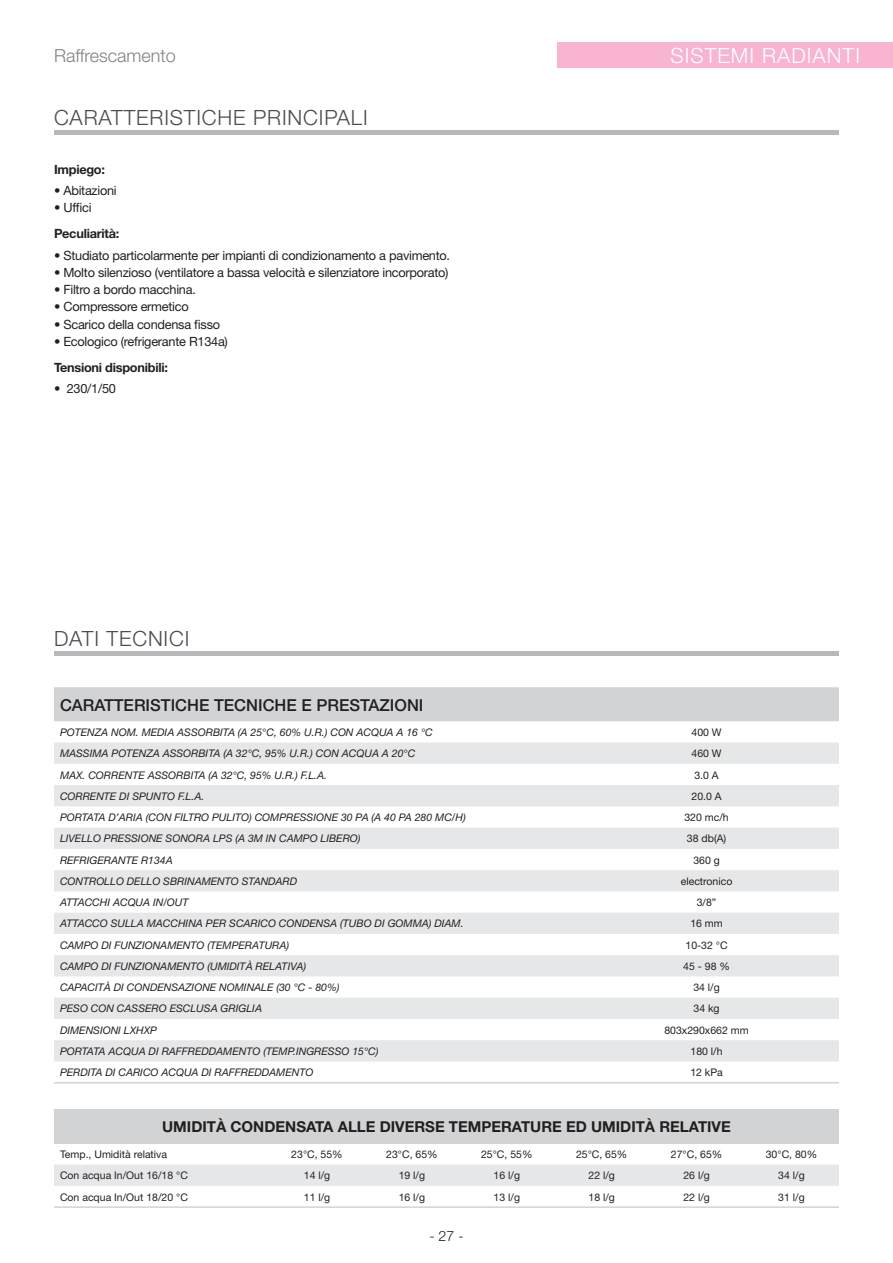
<style>
.page{position:relative;width:893px;height:1263px;background:#fff}
.page>*{position:absolute;margin:0;border:0;box-sizing:border-box;transform-origin:0 0}
.t1{font:300 21px "Helvetica Neue";letter-spacing:.04em;color:#4c4c4e}
.t2{font:300 21px "Helvetica Neue";letter-spacing:.05em;color:#fff}
.t3{font:300 18px "Helvetica Neue";color:#808285}
.t4{font:500 16.5px "Helvetica Neue";color:#231f20}
.t5{font:700 15px "Helvetica Neue";color:#231f20}
.t6{font:300 14.25px "Helvetica Neue";color:#231f20}
.t7{font:12.75px "Helvetica Neue";letter-spacing:-.02em;color:#231f20}
.t8{font:700 12.75px "Helvetica Neue";letter-spacing:-.02em;color:#231f20}
.t9{font:italic 10.5px "Helvetica Neue";color:#231f20}
.t10{font:10.5px "Helvetica Neue";color:#231f20}
</style>
<div class="page">
<div style="left:557px;top:43px;width:336px;height:25px;background:#f7b5d2"></div>
<hr style="left:54px;top:131px;width:785px;height:4px;background:#b7b9bc">
<hr style="left:54px;top:651px;width:785px;height:4px;background:#b7b9bc">
<div style="left:54px;top:687px;width:785px;height:34px;background:#d1d3d4"></div>
<svg style="left:54px;top:742px;width:785px;height:319px;fill:#e6e7e8"></svg>
<hr style="left:54px;top:1082px;width:785px;height:1px;background:#d1d3d4">
<div style="left:54px;top:1109px;width:785px;height:34px;background:#d1d3d4"></div>
<div style="left:54px;top:1165px;width:785px;height:21px;background:#e6e7e8"></div>
<hr style="left:54px;top:1206px;width:785px;height:2px;background:#d1d3d4">
<h2 class="t3" style="left:54px;top:49px;width:123px">Raffrescamento</h2>
<h1 class="t1" style="left:54px;top:110px;width:315px">CARATTERISTICHE PRINCIPALI</h1>
<p class="t8" style="left:54px;top:165px;width:53px">Impiego:</p>
<p class="t7" style="left:54px;top:186px;width:64px">• Abitazioni</p>
<p class="t7" style="left:54px;top:203px;width:39px">• Uffici</p>
<p class="t8" style="left:54px;top:229px;width:67px">Peculiarità:</p>
<p class="t7" style="left:54px;top:251px;width:398px">• Studiato particolarmente per impianti di condizionamento a pavimento.</p>
<p class="t7" style="left:54px;top:268px;width:396px">• Molto silenzioso (ventilatore a bassa velocità e silenziatore incorporato)</p>
<p class="t7" style="left:54px;top:285px;width:143px">• Filtro a bordo macchina.</p>
<p class="t7" style="left:54px;top:302px;width:136px">• Compressore ermetico</p>
<p class="t7" style="left:54px;top:320px;width:168px">• Scarico della condensa fisso</p>
<p class="t7" style="left:54px;top:337px;width:175px">• Ecologico (refrigerante R134a)</p>
<p class="t8" style="left:54px;top:363px;width:116px">Tensioni disponibili:</p>
<p class="t7" style="left:54px;top:384px;width:63px">• 230/1/50</p>
<h1 class="t1" style="left:54px;top:631px;width:137px">DATI TECNICI</h1>
<h1 class="t2" style="left:670px;top:48px;width:191px">SISTEMI RADIANTI</h1>
<h3 class="t4" style="left:60px;top:699px;width:365px">CARATTERISTICHE TECNICHE E PRESTAZIONI</h3>
<p class="t9" style="left:60px;top:728px;width:374px">POTENZA NOM. MEDIA ASSORBITA (A 25°C, 60% U.R.) CON ACQUA A 16 °C</p>
<p class="t10" style="left:691px;top:728px;width:32px">400 W</p>
<p class="t9" style="left:60px;top:750px;width:357px">MASSIMA POTENZA ASSORBITA (A 32°C, 95% U.R.) CON ACQUA A 20°C</p>
<p class="t10" style="left:691px;top:750px;width:32px">460 W</p>
<p class="t9" style="left:60px;top:771px;width:269px">MAX. CORRENTE ASSORBITA (A 32°C, 95% U.R.) F.L.A.</p>
<p class="t10" style="left:694px;top:771px;width:26px">3.0 A</p>
<p class="t9" style="left:60px;top:792px;width:146px">CORRENTE DI SPUNTO F.L.A.</p>
<p class="t10" style="left:691px;top:792px;width:32px">20.0 A</p>
<p class="t9" style="left:60px;top:814px;width:407px">PORTATA D’ARIA (CON FILTRO PULITO) COMPRESSIONE 30 PA (A 40 PA 280 MC/H)</p>
<p class="t10" style="left:684px;top:814px;width:46px">320 mc/h</p>
<p class="t9" style="left:60px;top:835px;width:302px">LIVELLO PRESSIONE SONORA LPS (A 3M IN CAMPO LIBERO)</p>
<p class="t10" style="left:687px;top:835px;width:41px">38 db(A)</p>
<p class="t9" style="left:60px;top:856px;width:114px">REFRIGERANTE R134A</p>
<p class="t10" style="left:693px;top:856px;width:28px">360 g</p>
<p class="t9" style="left:60px;top:877px;width:239px">CONTROLLO DELLO SBRINAMENTO STANDARD</p>
<p class="t10" style="left:681px;top:877px;width:53px">electronico</p>
<p class="t9" style="left:60px;top:899px;width:130px">ATTACCHI ACQUA IN/OUT</p>
<p class="t10" style="left:697px;top:899px;width:21px">3/8”</p>
<p class="t9" style="left:60px;top:920px;width:405px">ATTACCO SULLA MACCHINA PER SCARICO CONDENSA (TUBO DI GOMMA) DIAM.</p>
<p class="t10" style="left:690px;top:920px;width:34px">16 mm</p>
<p class="t9" style="left:60px;top:941px;width:231px">CAMPO DI FUNZIONAMENTO (TEMPERATURA)</p>
<p class="t10" style="left:685px;top:941px;width:44px">10-32 °C</p>
<p class="t9" style="left:60px;top:962px;width:248px">CAMPO DI FUNZIONAMENTO (UMIDITÀ RELATIVA)</p>
<p class="t10" style="left:683px;top:962px;width:48px">45 - 98 %</p>
<p class="t9" style="left:60px;top:984px;width:281px">CAPACITÀ DI CONDENSAZIONE NOMINALE (30 °C - 80%)</p>
<p class="t10" style="left:693px;top:984px;width:28px">34 l/g</p>
<p class="t9" style="left:60px;top:1005px;width:204px">PESO CON CASSERO ESCLUSA GRIGLIA</p>
<p class="t10" style="left:694px;top:1005px;width:28px">34 kg</p>
<p class="t9" style="left:60px;top:1026px;width:99px">DIMENSIONI LXHXP</p>
<p class="t10" style="left:664px;top:1026px;width:86px">803x290x662 mm</p>
<p class="t9" style="left:60px;top:1047px;width:320px">PORTATA ACQUA DI RAFFREDDAMENTO (TEMP.INGRESSO 15°C)</p>
<p class="t10" style="left:690px;top:1047px;width:34px">180 l/h</p>
<p class="t9" style="left:60px;top:1069px;width:255px">PERDITA DI CARICO ACQUA DI RAFFREDDAMENTO</p>
<p class="t10" style="left:690px;top:1069px;width:34px">12 kPa</p>
<h3 class="t5" style="left:162px;top:1121px;width:570px">UMIDITÀ CONDENSATA ALLE DIVERSE TEMPERATURE ED UMIDITÀ RELATIVE</h3>
<p class="t10" style="left:60px;top:1150px;width:109px">Temp., Umidità relativa</p>
<p class="t10" style="left:291px;top:1150px;width:53px">23°C, 55%</p>
<p class="t10" style="left:386px;top:1150px;width:53px">23°C, 65%</p>
<p class="t10" style="left:481px;top:1150px;width:53px">25°C, 55%</p>
<p class="t10" style="left:576px;top:1150px;width:53px">25°C, 65%</p>
<p class="t10" style="left:671px;top:1150px;width:53px">27°C, 65%</p>
<p class="t10" style="left:766px;top:1150px;width:53px">30°C, 80%</p>
<p class="t10" style="left:60px;top:1172px;width:129px">Con acqua In/Out 16/18 °C</p>
<p class="t10" style="left:304px;top:1172px;width:28px">14 l/g</p>
<p class="t10" style="left:399px;top:1172px;width:28px">19 l/g</p>
<p class="t10" style="left:494px;top:1172px;width:28px">16 l/g</p>
<p class="t10" style="left:588px;top:1172px;width:28px">22 l/g</p>
<p class="t10" style="left:683px;top:1172px;width:28px">26 l/g</p>
<p class="t10" style="left:778px;top:1172px;width:28px">34 l/g</p>
<p class="t10" style="left:60px;top:1193px;width:129px">Con acqua In/Out 18/20 °C</p>
<p class="t10" style="left:304px;top:1193px;width:28px">11 l/g</p>
<p class="t10" style="left:399px;top:1193px;width:28px">16 l/g</p>
<p class="t10" style="left:494px;top:1193px;width:28px">13 l/g</p>
<p class="t10" style="left:588px;top:1193px;width:28px">18 l/g</p>
<p class="t10" style="left:683px;top:1193px;width:28px">22 l/g</p>
<p class="t10" style="left:778px;top:1193px;width:28px">31 l/g</p>
<h3 class="t6" style="left:429px;top:1231px;width:36px">- 27 -</h3>
</div>
